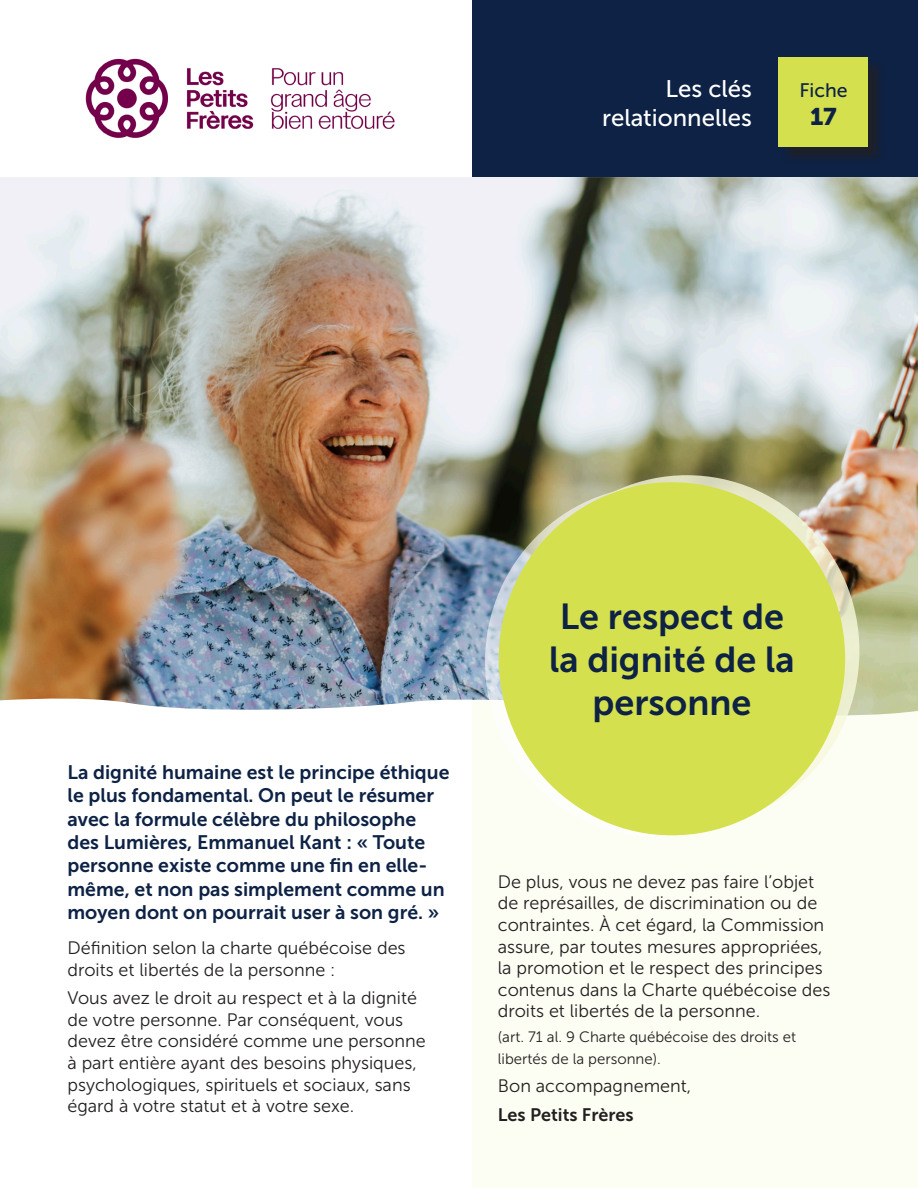
<style>
.page{position:relative;width:918px;height:1188px;background:#fff}
.page>*{position:absolute;margin:0;border:0;box-sizing:border-box;transform-origin:0 0}
.Titre-fiche{font:36px/43.2px "Museo Sans 700";color:#0d2245;text-align:center}
.t1{font:24px/28.8px "Museo Sans 500";color:#fff;text-align:right}
.t2{font:24px "Museo Sans 900";color:#0d2245}
.chapo{font:19.5px/23.4px "Museo Sans 700";color:#0d2245}
.t3{font:19.5px "Museo Sans 500";color:#0d2245}
.t4{font:18px/21.6px "Museo Sans 300";color:#231f20}
.t5{font:18px "Museo Sans 700";color:#231f20}
.t6{font:15px/21.6px "Museo Sans 300";color:#231f20}
</style>
<div class="page">
<div style="left:472px;top:0;width:446px;height:177px;background:#0d2245"></div>
<img style="left:85px;top:58px;width:310px;height:80px">
<div style="left:473px;top:717px;width:445px;height:471px;background:#fcfdf3"></div>
<img style="left:0;top:177px;width:918px;height:540px">
<svg style="left:514px;top:475px;width:345px;height:352px;background:#e7e7c8"></svg>
<svg style="left:485px;top:486px;width:345px;height:352px"></svg>
<div style="left:499px;top:482px;width:346px;height:353px;background:#d5e04e;border-radius:50%"></div>
<div style="left:780px;top:59px;width:105px;height:105px;background:#231f20;opacity:.75"></div>
<div style="left:779px;top:57px;width:89px;height:90px;background:#d5e04e"></div>
<h2 class="t1" style="left:602px;top:74px;width:151px">Les clés relationnelles</h2>
<p class="t3" style="left:799px;top:79px;width:50px">Fiche</p>
<p class="t2" style="left:810px;top:103px;width:28px">17</p>
<p class="chapo" style="left:68px;top:760px;width:384px">La dignité humaine est le principe éthique le plus fondamental. On peut le résumer avec la formule célèbre du philosophe des Lumières, Emmanuel Kant : « Toute personne existe comme une fin en elle&shy;même, et non pas simplement comme un moyen dont on pourrait user à son gré. »</p>
<p class="t4" style="left:68px;top:937px;width:340px">Définition selon la charte québécoise des droits et libertés de la personne :</p>
<p class="t4" style="left:68px;top:987px;width:360px">Vous avez le droit au respect et à la dignité de votre personne. Par conséquent, vous devez être considéré comme une personne à part entière ayant des besoins physiques, psychologiques, spirituels et sociaux, sans égard à votre statut et à votre sexe.</p>
<p class="Titre-fiche" style="left:549px;top:595px;width:247px">Le respect de la dignité de la personne</p>
<p class="t4" style="left:498px;top:871px;width:334px">De plus, vous ne devez pas faire l’objet de représailles, de discrimination ou de contraintes. À cet égard, la Commission assure, par toutes mesures appropriées, la promotion et le respect des principes contenus dans la Charte québécoise des droits et libertés de la personne.</p>
<p class="t6" style="left:498px;top:1026px;width:300px">(art. 71 al. 9 Charte québécoise des droits et libertés de la personne).</p>
<p class="t4" style="left:498px;top:1075px;width:195px">Bon accompagnement,</p>
<p class="t5" style="left:498px;top:1104px;width:137px">Les Petits Frères</p>
</div>
